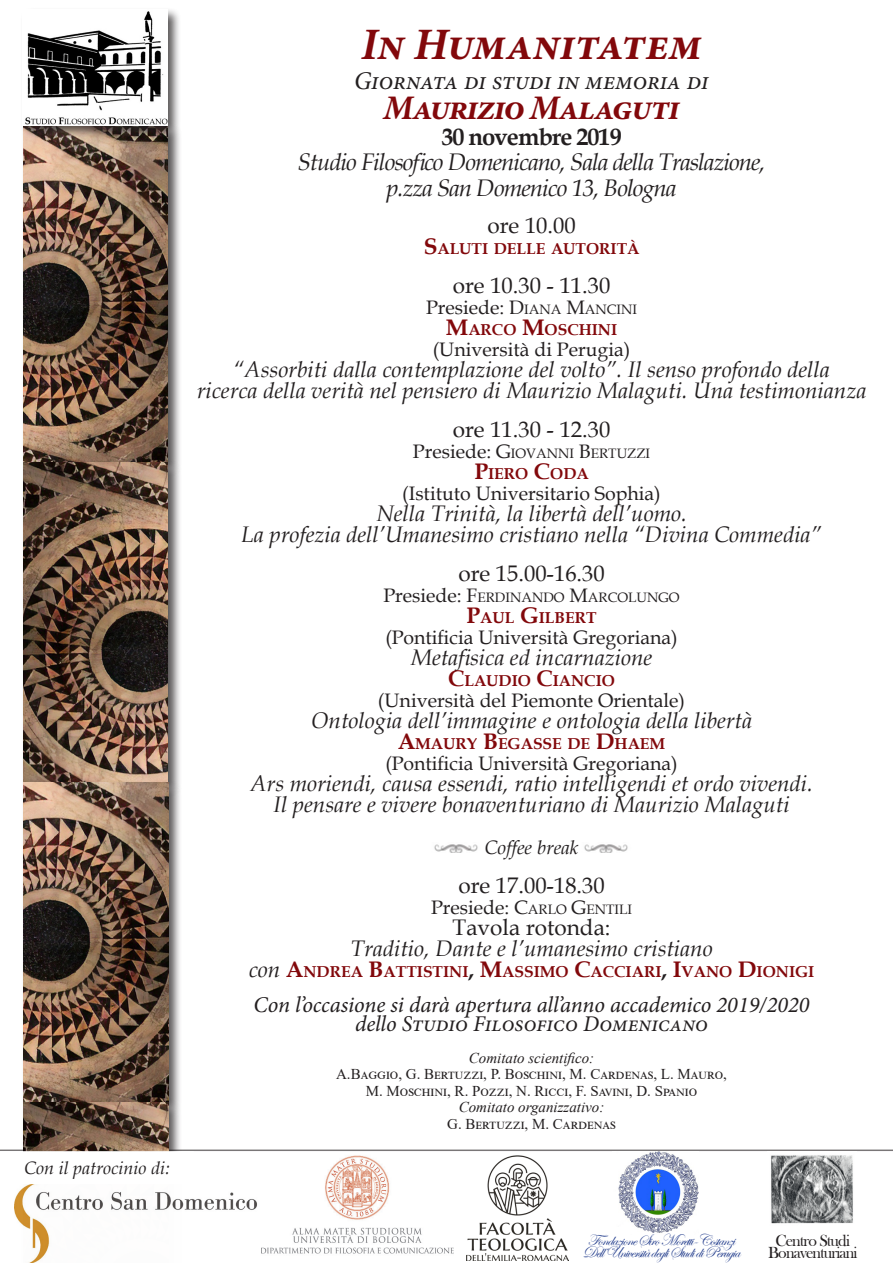
<style>
.page{position:relative;width:893px;height:1263px;background:#fff}
.page>*{position:absolute;margin:0;border:0;box-sizing:border-box;transform-origin:0 0}
.t1{font:italic 700 45px "Minion Pro";color:#82080b}
.t2{font:italic 700 34.5px "Minion Pro";letter-spacing:-.04em;color:#82080b}
.t3{font:italic 25.5px "Minion Pro";letter-spacing:-.01em;color:#231f20}
.t4{font:italic 24px "Book Antiqua";letter-spacing:-.04em;color:#231f20}
.t5{font:700 24px "Book Antiqua";letter-spacing:-.04em;color:#231f20}
.t6{font:italic 22.5px "Book Antiqua";color:#231f20}
.t7{font:italic 22.5px "Minion Pro";color:#231f20}
.t8{font:22.5px "Book Antiqua";color:#231f20}
.t9{font:19.5px "Book Antiqua";color:#231f20}
.t10{font:italic 19.5px "Book Antiqua";color:#231f20}
.t11{font:italic 18px "Book Antiqua";color:#231f20}
.t12{font:16.5px "Edwardian Script ITC";letter-spacing:-.05em;color:#253f8e}
.t13{font:16.5px "Bask Old Face";letter-spacing:-.05em;color:#231f20}
.t14{font:700 15.75px "Book Antiqua";color:#82080b}
.t15{font:15px "Times New Roman";color:#231f20}
.t16{font:italic 15px "Times New Roman";color:#231f20}
.t17{font:13.65px "Book Antiqua";color:#231f20}
.s1{font-size:22.5px}
.s2{font-size:19.5px}
.s3{font-weight:400;font-style:italic;font-size:22.5px;color:#231f20}
.s4{font-size:22.5px;color:#231f20}
</style>
<div class="page">
<hr style="left:0;top:1149px;width:893px;height:2px;background:#231f20">
<img style="left:466px;top:1155px;width:102px;height:105px">
<img style="left:618px;top:1151px;width:80px;height:82px">
<img style="left:771px;top:1155px;width:82px;height:69px">
<img style="left:261px;top:1155px;width:193px;height:99px">
<img style="left:584px;top:844px;width:44px;height:8px">
<div style="left:21px;top:123px;width:161px;height:354px;background:#231f20;opacity:.75"></div>
<img style="left:22px;top:139px;width:146px;height:321px">
<div style="left:20px;top:7px;width:161px;height:132px;background:#231f20;opacity:.75"></div>
<div style="left:21px;top:460px;width:161px;height:336px;background:#231f20;opacity:.75"></div>
<div style="left:21px;top:780px;width:161px;height:336px;background:#231f20;opacity:.75"></div>
<img style="left:24px;top:782px;width:144px;height:318px">
<div style="left:21px;top:1100px;width:161px;height:163px;background:#231f20;opacity:.75"></div>
<img style="left:434px;top:844px;width:44px;height:8px">
<img style="left:15px;top:1184px;width:242px;height:79px">
<div style="left:1px;top:1152px;width:192px;height:31px;background:#fff"></div>
<div style="left:0;top:1151px;width:194px;height:33px;border:2px solid #fff"></div>
<p class="t11" style="left:24px;top:1155px;width:147px">Con il patrocinio di:</p>
<p class="t1" style="left:361px;top:13px;width:342px">In Humanitatem</p>
<p class="t3" style="left:354px;top:64px;width:356px">Giornata di studi in memoria di</p>
<p class="t2" style="left:383px;top:84px;width:298px">Maurizio Malaguti</p>
<p class="t5" style="left:441px;top:120px;width:182px">30 novembre 2019</p>
<p class="t4" style="left:298px;top:145px;width:469px">Studio Filosofico Domenicano, Sala della Traslazione,</p>
<p class="t4" style="left:387px;top:171px;width:291px">p.zza San Domenico 13, Bologna</p>
<p class="t8" style="left:487px;top:210px;width:90px">ore 10.00</p>
<p class="t14" style="left:424px;top:238px;width:217px"><span class="s1">S</span>ALUTI DELLE AUTORITÀ</p>
<p class="t8" style="left:453px;top:270px;width:159px">ore 10.30 - 11.30</p>
<p class="t17" style="left:426px;top:300px;width:212px"><span class="s2">Presiede:</span> <span class="s2">D</span>IANA <span class="s2">M</span>ANCINI</p>
<p class="t14" style="left:446px;top:319px;width:173px"><span class="s1">M</span>ARCO <span class="s1">M</span>OSCHINI</p>
<p class="t9" style="left:433px;top:336px;width:199px">(Università di Perugia)</p>
<p class="t6" style="left:233px;top:354px;width:598px">“Assorbiti dalla contemplazione del volto”. Il senso profondo della</p>
<p class="t6" style="left:197px;top:375px;width:671px">ricerca della verità nel pensiero di Maurizio Malaguti. Una testimonianza</p>
<p class="t8" style="left:453px;top:414px;width:159px">ore 11.30 - 12.30</p>
<p class="t17" style="left:413px;top:444px;width:239px"><span class="s2">Presiede:</span> <span class="s2">G</span>IOVANNI <span class="s2">B</span>ERTUZZI</p>
<p class="t14" style="left:474px;top:463px;width:116px"><span class="s1">P</span>IERO <span class="s1">C</span>ODA</p>
<p class="t9" style="left:402px;top:480px;width:260px">(Istituto Universitario Sophia)</p>
<p class="t6" style="left:376px;top:498px;width:312px">Nella Trinità, la libertà dell’uomo.</p>
<p class="t6" style="left:241px;top:519px;width:582px">La profezia dell’Umanesimo cristiano nella “Divina Commedia”</p>
<p class="t8" style="left:458px;top:558px;width:148px">ore 15.00-16.30</p>
<p class="t17" style="left:383px;top:588px;width:298px"><span class="s2">Presiede:</span> <span class="s2">F</span>ERDINANDO <span class="s2">M</span>ARCOLUNGO</p>
<p class="t14" style="left:467px;top:607px;width:131px"><span class="s1">P</span>AUL <span class="s1">G</span>ILBERT</p>
<p class="t9" style="left:385px;top:624px;width:294px">(Pontificia Università Gregoriana)</p>
<p class="t6" style="left:411px;top:642px;width:243px">Metafisica ed incarnazione</p>
<p class="t14" style="left:448px;top:670px;width:168px"><span class="s1">C</span>LAUDIO <span class="s1">C</span>IANCIO</p>
<p class="t9" style="left:378px;top:687px;width:309px">(Università del Piemonte Orientale)</p>
<p class="t6" style="left:311px;top:705px;width:443px">Ontologia dell’immagine e ontologia della libertà</p>
<p class="t14" style="left:398px;top:733px;width:268px"><span class="s1">A</span>MAURY <span class="s1">B</span>EGASSE DE <span class="s1">D</span>HAEM</p>
<p class="t9" style="left:385px;top:750px;width:294px">(Pontificia Università Gregoriana)</p>
<p class="t6" style="left:250px;top:768px;width:564px">Ars moriendi, causa essendi, ratio intelligendi et ordo vivendi.</p>
<p class="t6" style="left:273px;top:789px;width:518px">Il pensare e vivere bonaventuriano di Maurizio Malaguti</p>
<p class="t10" style="left:484px;top:834px;width:96px">Coffee break</p>
<p class="t8" style="left:458px;top:870px;width:148px">ore 17.00-18.30</p>
<p class="t17" style="left:431px;top:900px;width:203px"><span class="s2">Presiede:</span> <span class="s2">C</span>ARLO <span class="s2">G</span>ENTILI</p>
<p class="t8" style="left:453px;top:912px;width:159px">Tavola rotonda:</p>
<p class="t6" style="left:350px;top:933px;width:364px">Traditio, Dante e l’umanesimo cristiano</p>
<p class="t14" style="left:249px;top:961px;width:567px"><span class="s3">con</span> <span class="s1">A</span>NDREA <span class="s1">B</span>ATTISTINI<span class="s4">,</span> <span class="s1">M</span>ASSIMO <span class="s1">C</span>ACCIARI<span class="s4">,</span> <span class="s1">I</span>VANO <span class="s1">D</span>IONIGI</p>
<p class="t7" style="left:253px;top:989px;width:558px">Con l’occasione si darà apertura all’anno accademico 2019/2020</p>
<p class="t7" style="left:355px;top:1009px;width:354px">dello Studio Filosofico Domenicano</p>
<p class="t16" style="left:469px;top:1047px;width:127px">Comitato scientifico:</p>
<p class="t15" style="left:336px;top:1064px;width:392px">A.Baggio, G. Bertuzzi, P. Boschini, M. Cardenas, L. Mauro,</p>
<p class="t15" style="left:366px;top:1080px;width:333px">M. Moschini, R. Pozzi, N. Ricci, F. Savini, D. Spanio</p>
<p class="t16" style="left:459px;top:1097px;width:147px">Comitato organizzativo:</p>
<p class="t15" style="left:447px;top:1113px;width:170px">G. Bertuzzi, M. Cardenas</p>
<p class="t12" style="left:588px;top:1231px;width:149px">Fondazione Siro Moretti-Costanzi</p>
<p class="t12" style="left:583px;top:1243px;width:159px">Dell’Università degli Studi di Perugia</p>
<p class="t13" style="left:775px;top:1231px;width:76px">Centro Studi</p>
<p class="t13" style="left:768px;top:1243px;width:91px">Bonaventuriani</p>
</div>
